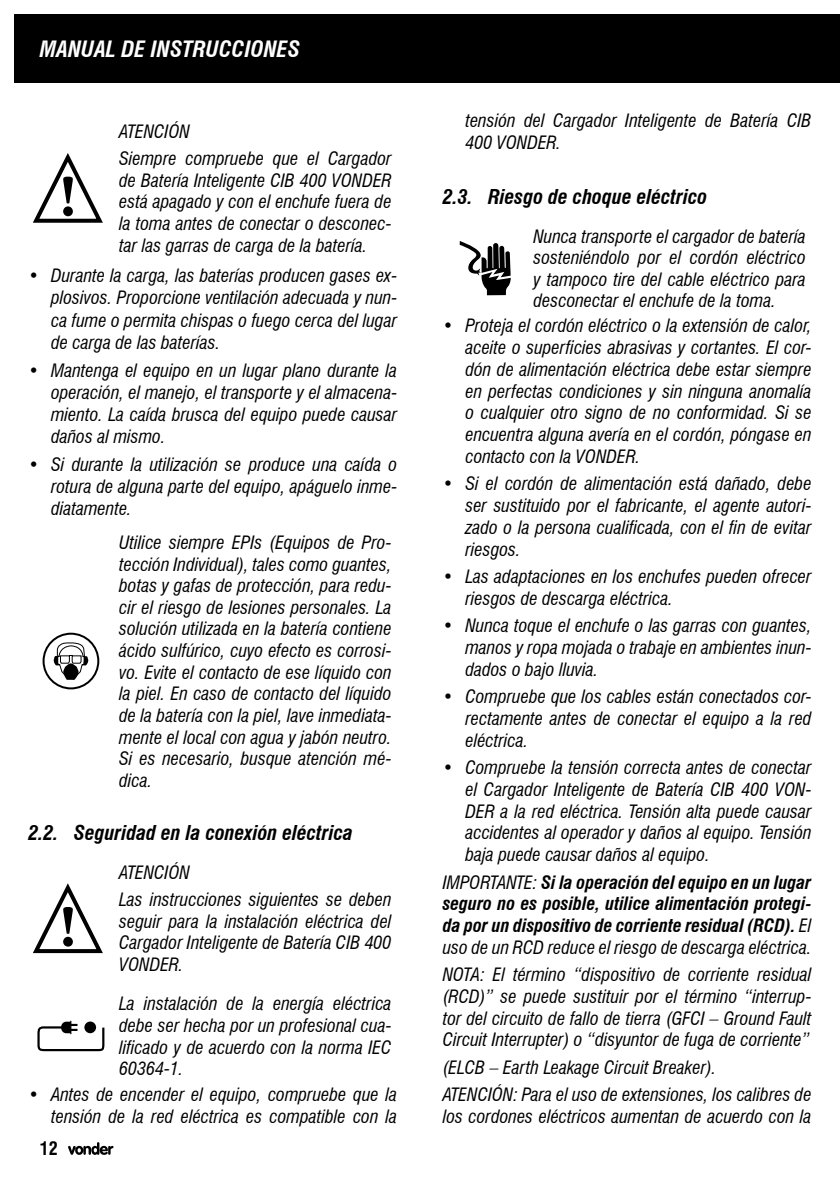
<style>
.page{position:relative;width:840px;height:1191px;background:#fff}
.page>*{position:absolute;margin:0;border:0;box-sizing:border-box;transform-origin:0 0}
.t1{font:italic 700 condensed 22px "Swiss 721 BT";color:#fff}
.t2{font:italic 700 condensed 20px "Swiss 721 BT";color:#000}
.t3{font:italic condensed 18px/21.6px "Swiss 721 BT";color:#000;text-align:justify}
.t4{font:italic 700 condensed 18px/21.8px "Swiss 721 BT";color:#000;text-align:justify}
.t5{font:700 condensed 18px "Swiss 721 BT";color:#000}
.s1{font-weight:400}
</style>
<div class="page">
<svg style="left:33px;top:153px;width:70px;height:70px"></svg>
<svg style="left:44px;top:633px;width:54px;height:55px"></svg>
<div style="left:43px;top:632px;width:56px;height:57px;border:2px solid #000;border-radius:50%"></div>
<svg style="left:51px;top:641px;width:40px;height:39px"></svg>
<svg style="left:33px;top:883px;width:70px;height:71px"></svg>
<svg style="left:37px;top:1020px;width:67px;height:31px"></svg>
<svg style="left:459px;top:241px;width:51px;height:54px"></svg>
<div style="left:14px;top:14px;width:825px;height:69px;background:#000"></div>
<svg style="left:68px;top:1142px;width:45px;height:12px"></svg>
<p class="t1" style="left:40px;top:36px;width:262px">MANUAL DE INSTRUCCIONES</p>
<p class="t3" style="left:119px;top:118px;width:274px;line-height:27.2px">ATENCIÓN<br>Siempre compruebe que el Cargador</p>
<p class="t3" style="left:119px;top:169px;width:274px">de Batería Inteligente CIB 400 VONDER está apagado y con el enchufe fuera de la toma antes de conectar o desconec&shy;tar las garras de carga de la batería.</p>
<p class="t3" style="left:51px;top:264px;width:347px;line-height:22.2px;text-indent:-23px">• Durante la carga, las baterías producen gases ex&shy;plosivos. Proporcione ventilación adecuada y nun&shy;ca fume o permita chispas o fuego cerca del lugar de carga de las baterías.</p>
<p class="t3" style="left:51px;top:359px;width:347px;line-height:22.2px;text-indent:-23px">• Mantenga el equipo en un lugar plano durante la operación, el manejo, el transporte y el almacena&shy;miento. La caída brusca del equipo puede causar daños al mismo.</p>
<p class="t3" style="left:51px;top:453px;width:347px;line-height:22.2px;text-indent:-23px">• Si durante la utilización se produce una caída o rotura de alguna parte del equipo, apáguelo inme&shy;diatamente.</p>
<p class="t3" style="left:119px;top:532px;width:274px">Utilice siempre EPIs (Equipos de Pro&shy;tección Individual), tales como guantes, botas y gafas de protección, para redu&shy;cir el riesgo de lesiones personales. La solución utilizada en la batería contiene ácido sulfúrico, cuyo efecto es corrosi&shy;vo. Evite el contacto de ese líquido con la piel. En caso de contacto del líquido de la batería con la piel, lave inmediata&shy;mente el local con agua y jabón neutro.<br>Si es necesario, busque atención mé&shy;dica.</p>
<p class="t2" style="left:28px;top:820px;width:326px">2.2. Seguridad en la conexión eléctrica</p>
<p class="t3" style="left:119px;top:859px;width:274px;line-height:27.2px">ATENCIÓN<br>Las instrucciones siguientes se deben</p>
<p class="t3" style="left:119px;top:910px;width:274px">seguir para la instalación eléctrica del Cargador Inteligente de Batería CIB 400<br>VONDER.</p>
<p class="t3" style="left:119px;top:993px;width:274px">La instalación de la energía eléctrica debe ser hecha por un profesional cua&shy;lificado y de acuerdo con la norma IEC 60364-1.</p>
<p class="t3" style="left:28px;top:1083px;width:370px;line-height:22.2px;text-align:right">• Antes de encender el equipo, compruebe que la tensión de la red eléctrica es compatible con la</p>
<p class="t5" style="left:40px;top:1138px;width:19px">12</p>
<p class="t3" style="left:465px;top:110px;width:347px">tensión del Cargador Inteligente de Batería CIB<br>400 VONDER.</p>
<p class="t2" style="left:442px;top:184px;width:266px">2.3. Riesgo de choque eléctrico</p>
<p class="t3" style="left:533px;top:225px;width:274px">Nunca transporte el cargador de batería sosteniéndolo por el cordón eléctrico y tampoco tire del cable eléctrico para desconectar el enchufe de la toma.</p>
<p class="t3" style="left:465px;top:315px;width:347px;text-indent:-23px">• Proteja el cordón eléctrico o la extensión de calor, aceite o superficies abrasivas y cortantes. El cor&shy;dón de alimentación eléctrica debe estar siempre en perfectas condiciones y sin ninguna anomalía o cualquier otro signo de no conformidad. Si se encuentra alguna avería en el cordón, póngase en contacto con la VONDER.</p>
<p class="t3" style="left:465px;top:473px;width:347px;text-indent:-23px">• Si el cordón de alimentación está dañado, debe ser sustituido por el fabricante, el agente autori&shy;zado o la persona cualificada, con el fin de evitar riesgos.</p>
<p class="t3" style="left:465px;top:565px;width:347px;text-indent:-23px">• Las adaptaciones en los enchufes pueden ofrecer riesgos de descarga eléctrica.</p>
<p class="t3" style="left:465px;top:615px;width:347px;text-indent:-23px">• Nunca toque el enchufe o las garras con guantes, manos y ropa mojada o trabaje en ambientes inun&shy;dados o bajo lluvia.</p>
<p class="t3" style="left:465px;top:685px;width:347px;text-indent:-23px">• Compruebe que los cables están conectados cor&shy;rectamente antes de conectar el equipo a la red eléctrica.</p>
<p class="t3" style="left:465px;top:756px;width:347px;text-indent:-23px">• Compruebe la tensión correcta antes de conectar el Cargador Inteligente de Batería CIB 400 VON-DER a la red eléctrica. Tensión alta puede causar accidentes al operador y daños al equipo. Tensión baja puede causar daños al equipo.</p>
<p class="t4" style="left:442px;top:871px;width:370px"><span class="s1">IMPORTANTE:</span> Si la operación del equipo en un lugar seguro no es posible, utilice alimentación protegi&shy;da por un dispositivo de corriente residual (RCD). <span class="s1">El uso de un RCD reduce el riesgo de descarga eléctrica.</span></p>
<p class="t3" style="left:442px;top:963px;width:370px">NOTA: El término “dispositivo de corriente residual (RCD)” se puede sustituir por el término “interrup&shy;tor del circuito de fallo de tierra (GFCI – Ground Fault Circuit Interrupter) o “disyuntor de fuga de corriente”</p>
<p class="t3" style="left:442px;top:1053px;width:370px;line-height:27.4px">(ELCB – Earth Leakage Circuit Breaker).<br>ATENCIÓN: Para el uso de extensiones, los calibres de</p>
<p class="t3" style="left:442px;top:1105px;width:370px">los cordones eléctricos aumentan de acuerdo con la</p>
</div>
